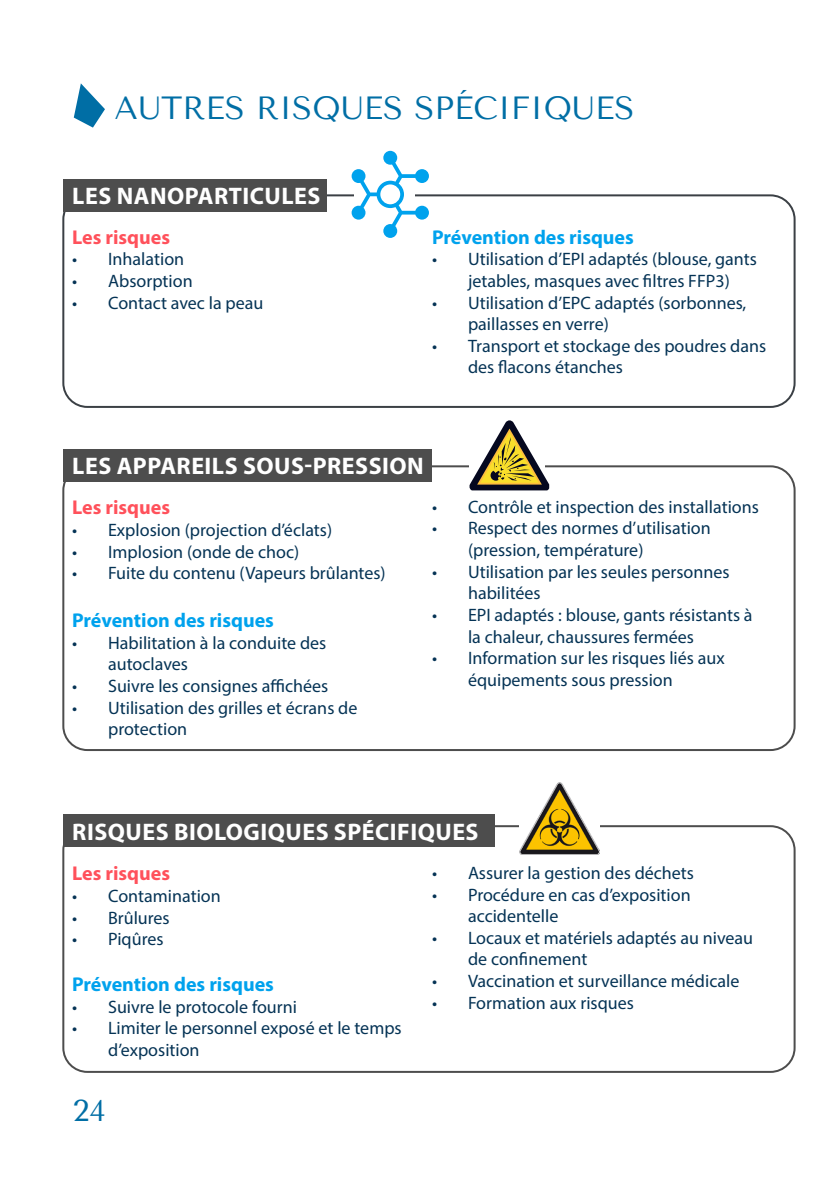
<style>
.page{position:relative;width:840px;height:1191px;background:#fff}
.page>*{position:absolute;margin:0;border:0;box-sizing:border-box;transform-origin:0 0}
.t1{font:32px "Tenor Sans";color:#006ea5}
.t2{font:30px "Tenor Sans";color:#006ea5}
.t3{font:700 24px "Myriad Pro";letter-spacing:.02em;color:#fff}
.t4{font:700 20px "Myriad Pro";color:#00a2ed}
.t5{font:700 20px "Myriad Pro";color:#ff515b}
.t6{font:18px/21.6px "Myriad Pro";color:#053355}
</style>
<div class="page">
<div style="left:62px;top:194px;width:733px;height:214px;border:2px solid #3b4045;border-radius:24px"></div>
<div style="left:62px;top:465px;width:733px;height:286px;border:2px solid #4d4d4d;border-radius:24px"></div>
<div style="left:62px;top:825px;width:733px;height:247px;border:2px solid #4d4d4d;border-radius:24px"></div>
<div style="left:63px;top:179px;width:263px;height:33px;background:#4d4d4d"></div>
<div style="left:63px;top:449px;width:368px;height:33px;background:#4d4d4d"></div>
<div style="left:63px;top:814px;width:431px;height:33px;background:#4d4d4d"></div>
<img style="left:519px;top:782px;width:80px;height:72px">
<svg style="left:351px;top:151px;width:77px;height:87px"></svg>
<svg style="left:469px;top:420px;width:80px;height:70px"></svg>
<svg style="left:74px;top:83px;width:31px;height:45px"></svg>
<p class="t1" style="left:115px;top:89px;width:521px">AUTRES RISQUES SPÉCIFIQUES</p>
<p class="t3" style="left:72px;top:180px;width:249px">LES NANOPARTICULES</p>
<p class="t5" style="left:72px;top:224px;width:99px">Les risques</p>
<p class="t6" style="left:72px;top:248px;width:114px">• Inhalation</p>
<p class="t6" style="left:72px;top:270px;width:122px">• Absorption</p>
<p class="t6" style="left:72px;top:291px;width:193px">• Contact avec la peau</p>
<p class="t4" style="left:432px;top:224px;width:203px">Prévention des risques</p>
<p class="t6" style="left:432px;top:248px;width:326px;text-align:center">• Utilisation d’EPI adaptés (blouse, gants jetables, masques avec filtres FFP3)</p>
<p class="t6" style="left:468px;top:291px;width:280px;text-indent:-36px">• Utilisation d’EPC adaptés (sorbonnes, paillasses en verre)</p>
<p class="t6" style="left:468px;top:335px;width:299px;text-indent:-36px">• Transport et stockage des poudres dans des flacons étanches</p>
<p class="t3" style="left:72px;top:450px;width:353px">LES APPAREILS SOUS-PRESSION</p>
<p class="t5" style="left:72px;top:494px;width:99px">Les risques</p>
<p class="t6" style="left:72px;top:519px;width:261px">• Explosion (projection d’éclats)</p>
<p class="t6" style="left:72px;top:540px;width:228px">• Implosion (onde de choc)</p>
<p class="t6" style="left:72px;top:562px;width:315px">• Fuite du contenu (Vapeurs brûlantes)</p>
<p class="t4" style="left:72px;top:607px;width:203px">Prévention des risques</p>
<p class="t6" style="left:108px;top:631px;width:220px;text-indent:-36px">• Habilitation à la conduite des autoclaves</p>
<p class="t6" style="left:72px;top:675px;width:258px">• Suivre les consignes affichées</p>
<p class="t6" style="left:108px;top:696px;width:251px;text-indent:-36px">• Utilisation des grilles et écrans de protection</p>
<p class="t6" style="left:432px;top:496px;width:328px">• Contrôle et inspection des installations</p>
<p class="t6" style="left:468px;top:517px;width:244px;text-indent:-36px">• Respect des normes d’utilisation (pression, température)</p>
<p class="t6" style="left:468px;top:560px;width:263px;text-indent:-36px">• Utilisation par les seules personnes habilitées</p>
<p class="t6" style="left:468px;top:604px;width:286px;text-indent:-36px">• EPI adaptés : blouse, gants résistants à la chaleur, chaussures fermées</p>
<p class="t6" style="left:468px;top:647px;width:258px;text-indent:-36px">• Information sur les risques liés aux équipements sous pression</p>
<p class="t3" style="left:72px;top:815px;width:407px">RISQUES BIOLOGIQUES SPÉCIFIQUES</p>
<p class="t5" style="left:72px;top:860px;width:99px">Les risques</p>
<p class="t6" style="left:72px;top:885px;width:150px">• Contamination</p>
<p class="t6" style="left:72px;top:906px;width:99px">• Brûlures</p>
<p class="t6" style="left:72px;top:928px;width:93px">• Piqûres</p>
<p class="t4" style="left:72px;top:971px;width:203px">Prévention des risques</p>
<p class="t6" style="left:72px;top:995px;width:226px">• Suivre le protocole fourni</p>
<p class="t6" style="left:108px;top:1017px;width:295px;text-indent:-36px">• Limiter le personnel exposé et le temps d’exposition</p>
<h2 class="t2" style="left:73px;top:1093px;width:34px">24</h2>
<p class="t6" style="left:432px;top:862px;width:263px">• Assurer la gestion des déchets</p>
<p class="t6" style="left:468px;top:883px;width:224px;text-indent:-36px">• Procédure en cas d’exposition accidentelle</p>
<p class="t6" style="left:468px;top:926px;width:286px;text-indent:-36px">• Locaux et matériels adaptés au niveau de confinement</p>
<p class="t6" style="left:432px;top:970px;width:309px">• Vaccination et surveillance médicale</p>
<p class="t6" style="left:432px;top:991px;width:203px">• Formation aux risques</p>
</div>
